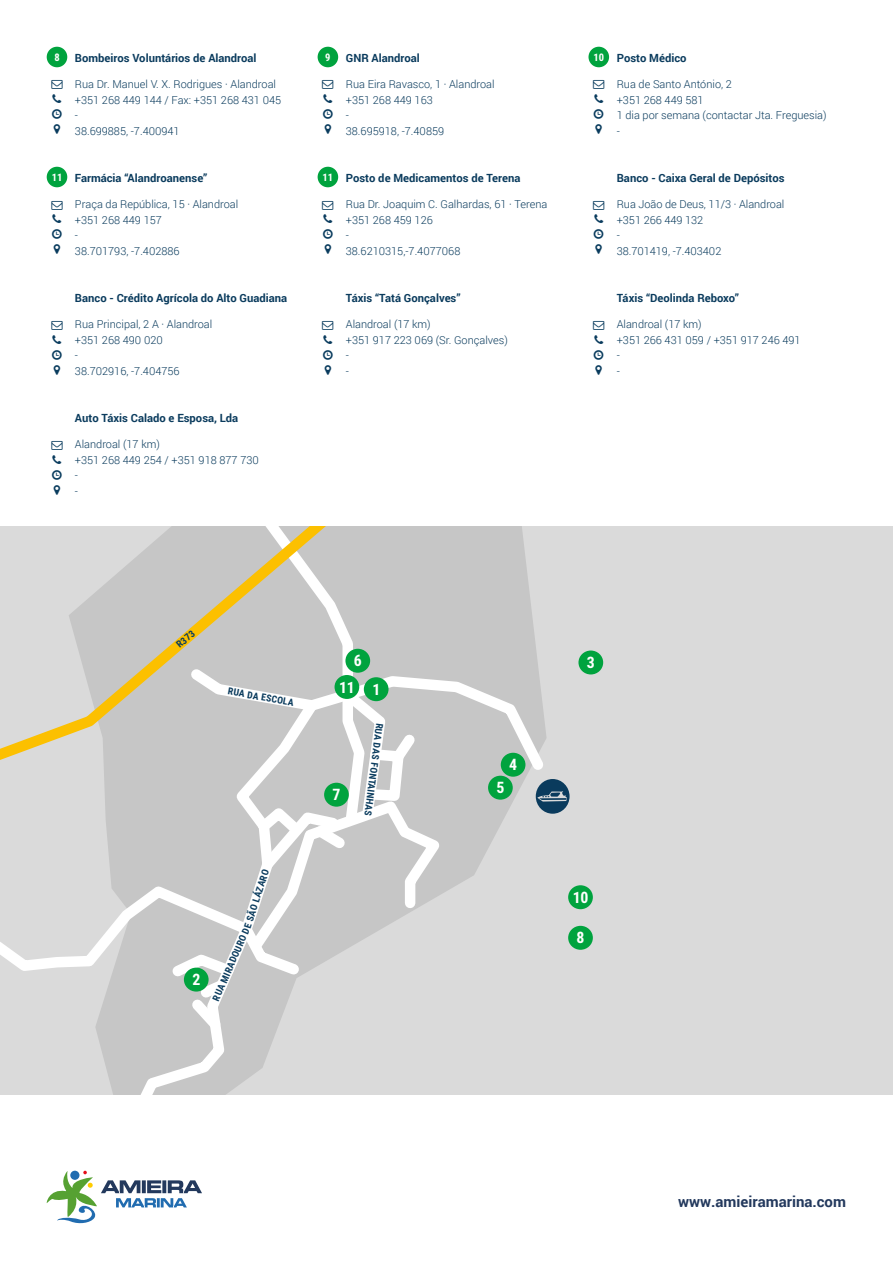
<style>
.page{position:relative;width:893px;height:1263px;background:#fff}
.page>*{position:absolute;margin:0;border:0;box-sizing:border-box;transform-origin:0 0}
.t1{font:700 15.75px "Roboto Condensed";color:#fff}
.t2{font:700 15px "Roboto";color:#23395d}
.t3{font:700 11.25px "Roboto";color:#0a3b5d}
.t4{font:300 10.95px/15.5px "Roboto";color:#0a3b5d}
.t5{font:700 10.5px "Roboto Condensed";color:#fff}
.t6{font:700 9.75px "Roboto Condensed";color:#0a3b5d}
.t7{font:700 9.75px "Roboto Condensed";color:#0a3c5e}
</style>
<div class="page">
<div style="left:47px;top:47px;width:20px;height:20px;background:#00a33e;border-radius:50%"></div>
<div style="left:588px;top:47px;width:21px;height:20px;background:#00a33e;border-radius:50%"></div>
<div style="left:318px;top:47px;width:20px;height:20px;background:#00a33e;border-radius:50%"></div>
<div style="left:47px;top:167px;width:20px;height:20px;background:#00a33e;border-radius:50%"></div>
<div style="left:318px;top:167px;width:20px;height:20px;background:#00a33e;border-radius:50%"></div>
<svg style="left:46px;top:1170px;width:156px;height:54px"></svg>
<div style="left:0;top:526px;width:893px;height:569px;background:#dadada"></div>
<svg style="left:123px;top:1039px;width:150px;height:56px;background:#cfcfcf"></svg>
<div style="left:578px;top:650px;width:25px;height:24px;background:#00a33e;border-radius:50%"></div>
<div style="left:568px;top:885px;width:25px;height:24px;background:#00a33e;border-radius:50%"></div>
<div style="left:568px;top:926px;width:25px;height:24px;background:#00a33e;border-radius:50%"></div>
<svg style="left:0;top:526px;width:570px;height:513px"></svg>
<p class="t5" style="left:54px;top:50px;width:7px">8</p>
<p class="t3" style="left:75px;top:50px;width:183px">Bombeiros Voluntários de Alandroal</p>
<p class="t5" style="left:593px;top:50px;width:12px">10</p>
<p class="t5" style="left:325px;top:50px;width:7px">9</p>
<p class="t3" style="left:617px;top:50px;width:71px">Posto Médico</p>
<p class="t4" style="left:346px;top:76px;width:150px">Rua Eira Ravasco, 1 · Alandroal +351 268 449 163<br>-<br>38.695918, -7.40859</p>
<p class="t3" style="left:346px;top:50px;width:75px">GNR Alandroal</p>
<p class="t4" style="left:75px;top:76px;width:208px">Rua Dr. Manuel V. X. Rodrigues · Alandroal +351 268 449 144 / Fax: +351 268 431 045 -<br>38.699885, -7.400941</p>
<p class="t4" style="left:617px;top:76px;width:211px">Rua de Santo António, 2<br>+351 268 449 581<br>1 dia por semana (contactar Jta. Freguesia) -</p>
<p class="t5" style="left:52px;top:170px;width:12px">11</p>
<p class="t3" style="left:75px;top:170px;width:134px">Farmácia “Alandroanense”</p>
<p class="t4" style="left:75px;top:196px;width:165px">Praça da República, 15 · Alandroal +351 268 449 157<br>-<br>38.701793, -7.402886</p>
<p class="t5" style="left:323px;top:170px;width:12px">11</p>
<p class="t3" style="left:617px;top:170px;width:169px">Banco - Caixa Geral de Depósitos</p>
<p class="t4" style="left:346px;top:196px;width:203px">Rua Dr. Joaquim C. Galhardas, 61 · Terena +351 268 459 126<br>-<br>38.6210315,-7.4077068</p>
<p class="t3" style="left:346px;top:170px;width:176px">Posto de Medicamentos de Terena</p>
<p class="t4" style="left:617px;top:196px;width:169px">Rua João de Deus, 11/3 · Alandroal +351 266 449 132<br>-<br>38.701419, -7.403402</p>
<p class="t3" style="left:75px;top:290px;width:214px">Banco - Crédito Agrícola do Alto Guadiana</p>
<p class="t4" style="left:75px;top:316px;width:139px">Rua Principal, 2 A · Alandroal +351 268 490 020<br>-<br>38.702916, -7.404756</p>
<p class="t3" style="left:346px;top:290px;width:116px">Táxis “Tatá Gonçalves”</p>
<p class="t4" style="left:346px;top:316px;width:163px">Alandroal (17 km)<br>+351 917 223 069 (Sr. Gonçalves) -<br>-</p>
<p class="t3" style="left:617px;top:290px;width:124px">Táxis “Deolinda Reboxo”</p>
<p class="t4" style="left:617px;top:316px;width:185px">Alandroal (17 km)<br>+351 266 431 059 / +351 917 246 491 -<br>-</p>
<p class="t3" style="left:75px;top:410px;width:165px">Auto Táxis Calado e Esposa, Lda</p>
<p class="t4" style="left:75px;top:436px;width:185px">Alandroal (17 km)<br>+351 268 449 254 / +351 918 877 730 -<br>-</p>
<p class="t7" style="left:173px;top:640px;width:22px;rotate:-40deg">R373</p>
<p class="t6" style="left:229px;top:684px;width:68px;rotate:10deg">RUA DA ESCOLA</p>
<h1 class="t1" style="left:192px;top:969px;width:9px">2</h1>
<p class="t6" style="left:241px;top:926px;width:62px;rotate:-72deg">E SÃO LÁZARO</p>
<p class="t6" style="left:209px;top:997px;width:80px;rotate:-66deg">RUA MIRADOURO D</p>
<h1 class="t1" style="left:354px;top:650px;width:9px">6</h1>
<h1 class="t1" style="left:587px;top:651px;width:9px">3</h1>
<h1 class="t1" style="left:339px;top:676px;width:43px">11 1</h1>
<h1 class="t1" style="left:333px;top:784px;width:9px">7</h1>
<p class="t6" style="left:386px;top:724px;width:95px;rotate:97deg">RUA DAS FONTA NI HAS</p>
<h1 class="t1" style="left:509px;top:754px;width:9px">4</h1>
<h1 class="t1" style="left:497px;top:777px;width:9px">5</h1>
<h1 class="t1" style="left:573px;top:886px;width:17px">10</h1>
<h1 class="t1" style="left:577px;top:927px;width:9px">8</h1>
<h2 class="t2" style="left:678px;top:1191px;width:169px">www.amieiramarina.com</h2>
</div>
